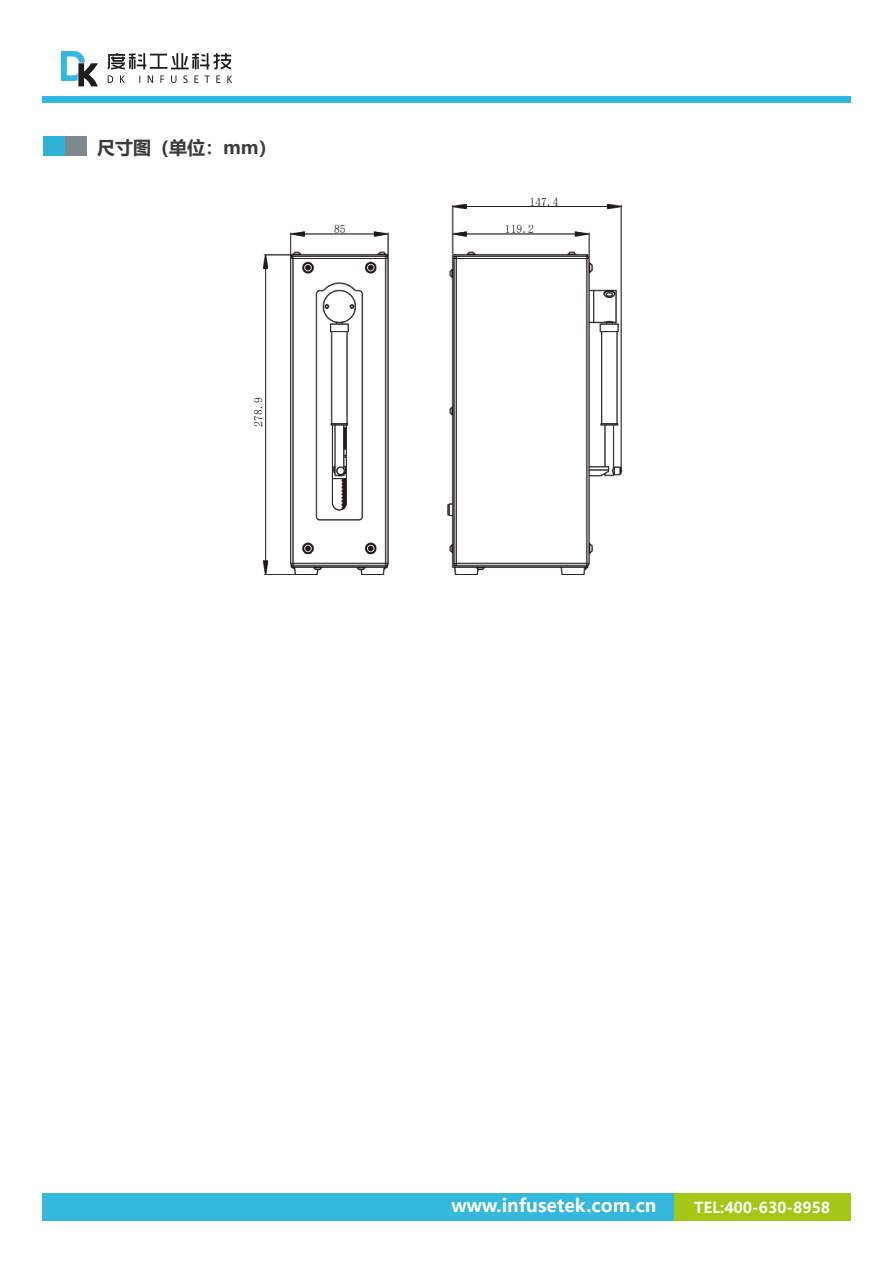
<style>
.page{position:relative;width:893px;height:1263px;background:#fff}
.page>*{position:absolute;margin:0;border:0;box-sizing:border-box;transform-origin:0 0}
.t1{font:700 18px "Microsoft Ya Hei";color:#fff}
.t2{font:700 18px "Microsoft Ya Hei";color:#3e3a39}
.t3{font:700 15px "Microsoft Ya Hei";color:#fff}
.t4{font:11.7px "Sim Sun";color:#231815}
</style>
<div class="page">
<div style="left:671px;top:1193px;width:179px;height:28px;background:#a2c714"></div>
<div style="left:43px;top:1193px;width:631px;height:28px;background:#34b8de"></div>
<img style="left:44px;top:137px;width:42px;height:19px">
<img style="left:61px;top:51px;width:23px;height:30px">
<svg style="left:78px;top:63px;width:20px;height:23px"></svg>
<svg style="left:108px;top:75px;width:124px;height:8px"></svg>
<svg style="left:107px;top:53px;width:124px;height:16px"></svg>
<div style="left:42px;top:97px;width:808px;height:6px;background:#2eb9e4"></div>
<img style="left:263px;top:205px;width:359px;height:369px">
<p class="t2" style="left:97px;top:135px;width:181px">尺寸图（单位：mm）</p>
<p class="t4" style="left:252px;top:427px;width:31px;rotate:-90deg">278.9</p>
<p class="t4" style="left:334px;top:223px;width:13px">85</p>
<p class="t4" style="left:529px;top:195px;width:31px">147.4</p>
<p class="t4" style="left:505px;top:223px;width:31px">119.2</p>
<p class="t1" style="left:451px;top:1193px;width:207px">www.infusetek.com.cn</p>
<p class="t3" style="left:694px;top:1197px;width:138px">TEL:400-630-8958</p>
</div>
